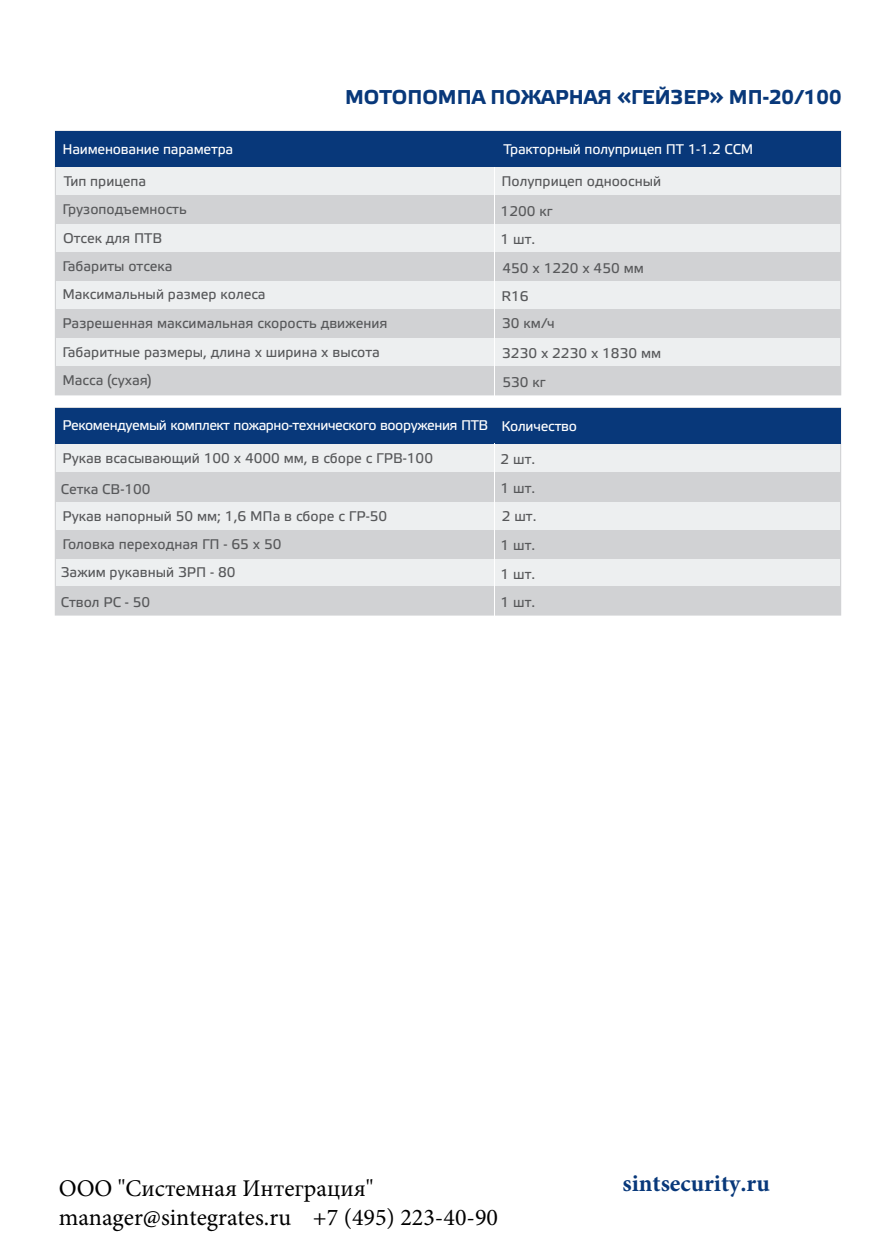
<style>
.page{position:relative;width:896px;height:1248px;background:#fff}
.page>*{position:absolute;margin:0;border:0;box-sizing:border-box;transform-origin:0 0}
.t1{font:24px "Minion Pro";color:#000}
.t2{font:700 24px "Minion Pro";color:#08387a}
.t3{font:700 20px "Etelka Text Pro";color:#08387a}
.t4{font:14px "Etelka Text Pro";color:#57585a}
.t5{font:14px "Etelka Text Pro";letter-spacing:-.025em;color:#fff}
</style>
<div class="page">
<div style="left:55px;top:130px;width:786px;height:265px;background:#edeff0;border:1px solid #d1d2d4"></div>
<div style="left:55px;top:131px;width:785px;height:36px;background:#08387a"></div>
<div style="left:55px;top:195px;width:785px;height:29px;background:#d1d2d4"></div>
<div style="left:55px;top:252px;width:785px;height:29px;background:#d1d2d4"></div>
<div style="left:55px;top:407px;width:786px;height:208px;background:#edeff0;border:1px solid #d1d2d4"></div>
<div style="left:55px;top:586px;width:785px;height:29px;background:#d1d2d4"></div>
<div style="left:55px;top:472px;width:785px;height:29px;background:#d1d2d4"></div>
<div style="left:55px;top:408px;width:785px;height:35px;background:#08387a"></div>
<div style="left:55px;top:530px;width:785px;height:28px;background:#d1d2d4"></div>
<hr style="left:494px;top:443px;width:1px;height:179px;background:#fff">
<div style="left:55px;top:366px;width:785px;height:29px;background:#d1d2d4"></div>
<div style="left:55px;top:309px;width:785px;height:28px;background:#d1d2d4"></div>
<hr style="left:494px;top:167px;width:1px;height:228px;background:#fff">
<h2 class="t3" style="left:345px;top:89px;width:498px">МОТОПОМПА ПОЖАРНАЯ «ГЕЙЗЕР» МП-20/100</h2>
<p class="t5" style="left:62px;top:143px;width:172px">Наименование параметра</p>
<p class="t5" style="left:503px;top:144px;width:251px">Тракторный полуприцеп ПТ 1-1.2 ССМ</p>
<p class="t4" style="left:64px;top:176px;width:84px">Тип прицепа</p>
<p class="t4" style="left:501px;top:176px;width:161px">Полуприцеп одноосный</p>
<p class="t4" style="left:62px;top:204px;width:126px">Грузоподъемность</p>
<p class="t4" style="left:501px;top:206px;width:53px">1200 кг</p>
<p class="t4" style="left:63px;top:233px;width:101px">Отсек для ПТВ</p>
<p class="t4" style="left:501px;top:234px;width:36px">1 шт.</p>
<p class="t4" style="left:62px;top:261px;width:112px">Габариты отсека</p>
<p class="t4" style="left:502px;top:263px;width:143px">450 х 1220 х 450 мм</p>
<p class="t4" style="left:62px;top:289px;width:205px">Максимальный размер колеса</p>
<p class="t4" style="left:501px;top:291px;width:29px">R16</p>
<p class="t4" style="left:62px;top:318px;width:326px">Разрешенная максимальная скорость движения</p>
<p class="t4" style="left:502px;top:318px;width:54px">30 км/ч</p>
<p class="t4" style="left:62px;top:347px;width:319px">Габаритные размеры, длина х ширина х высота</p>
<p class="t4" style="left:502px;top:348px;width:160px">3230 х 2230 х 1830 мм</p>
<p class="t4" style="left:62px;top:375px;width:91px">Масса (сухая)</p>
<p class="t4" style="left:502px;top:377px;width:45px">530 кг</p>
<p class="t5" style="left:62px;top:420px;width:427px">Рекомендуемый комплект пожарно-технического вооружения ПТВ</p>
<p class="t5" style="left:501px;top:420px;width:77px">Количество</p>
<p class="t4" style="left:62px;top:452px;width:372px">Рукав всасывающий 100 х 4000 мм, в сборе с ГРВ-100</p>
<p class="t4" style="left:500px;top:454px;width:36px">2 шт.</p>
<p class="t4" style="left:61px;top:483px;width:92px">Сетка СВ-100</p>
<p class="t4" style="left:500px;top:483px;width:36px">1 шт.</p>
<p class="t4" style="left:62px;top:510px;width:326px">Рукав напорный 50 мм; 1,6 МПа в сборе с ГР-50</p>
<p class="t4" style="left:502px;top:510px;width:36px">2 шт.</p>
<p class="t4" style="left:62px;top:538px;width:221px">Головка переходная ГП - 65 х 50</p>
<p class="t4" style="left:500px;top:540px;width:36px">1 шт.</p>
<p class="t4" style="left:61px;top:567px;width:176px">Зажим рукавный ЗРП - 80</p>
<p class="t4" style="left:500px;top:568px;width:36px">1 шт.</p>
<p class="t4" style="left:61px;top:597px;width:91px">Ствол РС - 50</p>
<p class="t4" style="left:500px;top:597px;width:36px">1 шт.</p>
<h1 class="t1" style="left:59px;top:1172px;width:316px">ООО "Системная Интеграция"</h1>
<h1 class="t2" style="left:622px;top:1165px;width:149px">sintsecurity.ru</h1>
<h1 class="t1" style="left:59px;top:1201px;width:441px">manager@sintegrates.ru +7 (495) 223-40-90</h1>
</div>
